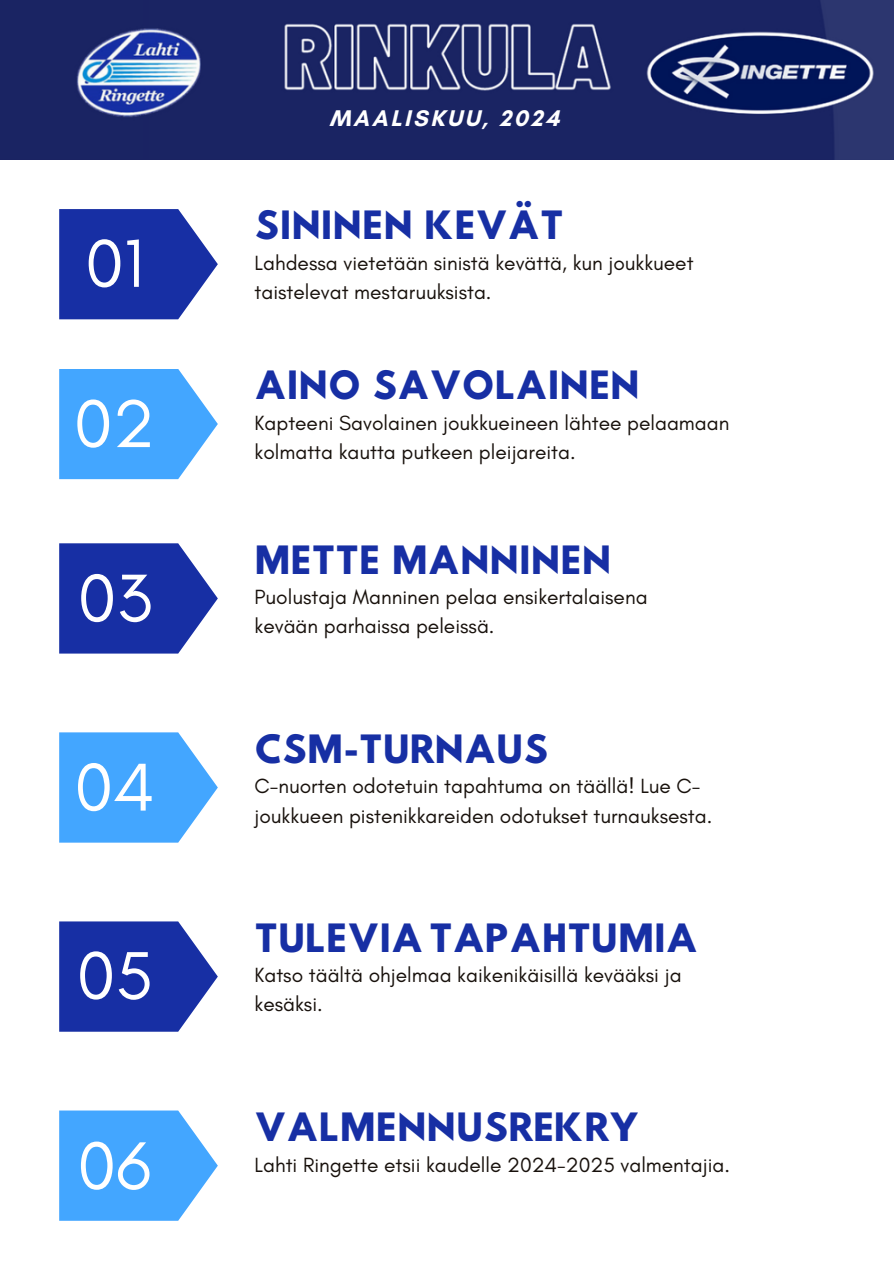
<style>
.page{position:relative;width:894px;height:1264px;background:#fff}
.page>*{position:absolute;margin:0;border:0;box-sizing:border-box;transform-origin:0 0}
.t1{font:68.85px "Glacial Indifference";color:#fff}
.t2{font:34.5px "Hussar Bd";color:#172fa4}
.t3{font:700 23.1px "Glacial Indifference";letter-spacing:.115em;color:#fff}
.t4{font:21px/29.2px "Glacial Indifference";color:#18110c}
</style>
<div class="page">
<svg style="left:59px;top:209px;width:159px;height:110px;background:#3449af"></svg>
<svg style="left:59px;top:369px;width:159px;height:110px;background:#5ab1ff"></svg>
<svg style="left:59px;top:543px;width:159px;height:110px;background:#3449af"></svg>
<svg style="left:59px;top:732px;width:159px;height:110px;background:#5bb1ff"></svg>
<img style="left:0;top:0;width:893px;height:159px">
<svg style="left:59px;top:921px;width:159px;height:110px;background:#3549af"></svg>
<svg style="left:59px;top:1110px;width:159px;height:110px;background:#5bb1ff"></svg>
<h1 class="t1" style="left:85px;top:221px;width:60px">01</h1>
<h1 class="t1" style="left:74px;top:381px;width:82px">02</h1>
<h1 class="t1" style="left:78px;top:556px;width:76px">03</h1>
<h1 class="t1" style="left:75px;top:745px;width:82px">04</h1>
<h1 class="t1" style="left:77px;top:933px;width:78px">05</h1>
<h1 class="t1" style="left:77px;top:1123px;width:75px">06</h1>
<p class="t3" style="left:329px;top:104px;width:231px">MAALISKUU, 2024</p>
<h2 class="t2" style="left:254px;top:208px;width:310px">SININEN KEVÄT</h2>
<p class="t4" style="left:254px;top:248px;width:440px">Lahdessa vietetään sinistä kevättä, kun joukkueet taistelevat mestaruuksista.</p>
<h2 class="t2" style="left:254px;top:368px;width:387px">AINO SAVOLAINEN</h2>
<p class="t4" style="left:254px;top:407px;width:476px">Kapteeni Savolainen joukkueineen lähtee pelaamaan kolmatta kautta putkeen pleijareita.</p>
<h2 class="t2" style="left:254px;top:542px;width:358px">METTE MANNINEN</h2>
<p class="t4" style="left:254px;top:582px;width:394px">Puolustaja Manninen pelaa ensikertalaisena kevään parhaissa peleissä.</p>
<h2 class="t2" style="left:254px;top:731px;width:295px">CSM-TURNAUS</h2>
<p class="t4" style="left:254px;top:771px;width:459px">C-nuorten odotetuin tapahtuma on täällä! Lue C&shy;joukkueen pistenikkareiden odotukset turnauksesta.</p>
<h2 class="t2" style="left:254px;top:920px;width:445px">TULEVIA TAPAHTUMIA</h2>
<p class="t4" style="left:254px;top:960px;width:428px">Katso täältä ohjelmaa kaikenikäisillä kevääksi ja kesäksi.</p>
<h2 class="t2" style="left:254px;top:1109px;width:386px">VALMENNUSREKRY</h2>
<p class="t4" style="left:254px;top:1150px;width:477px">Lahti Ringette etsii kaudelle 2024-2025 valmentajia.</p>
</div>
